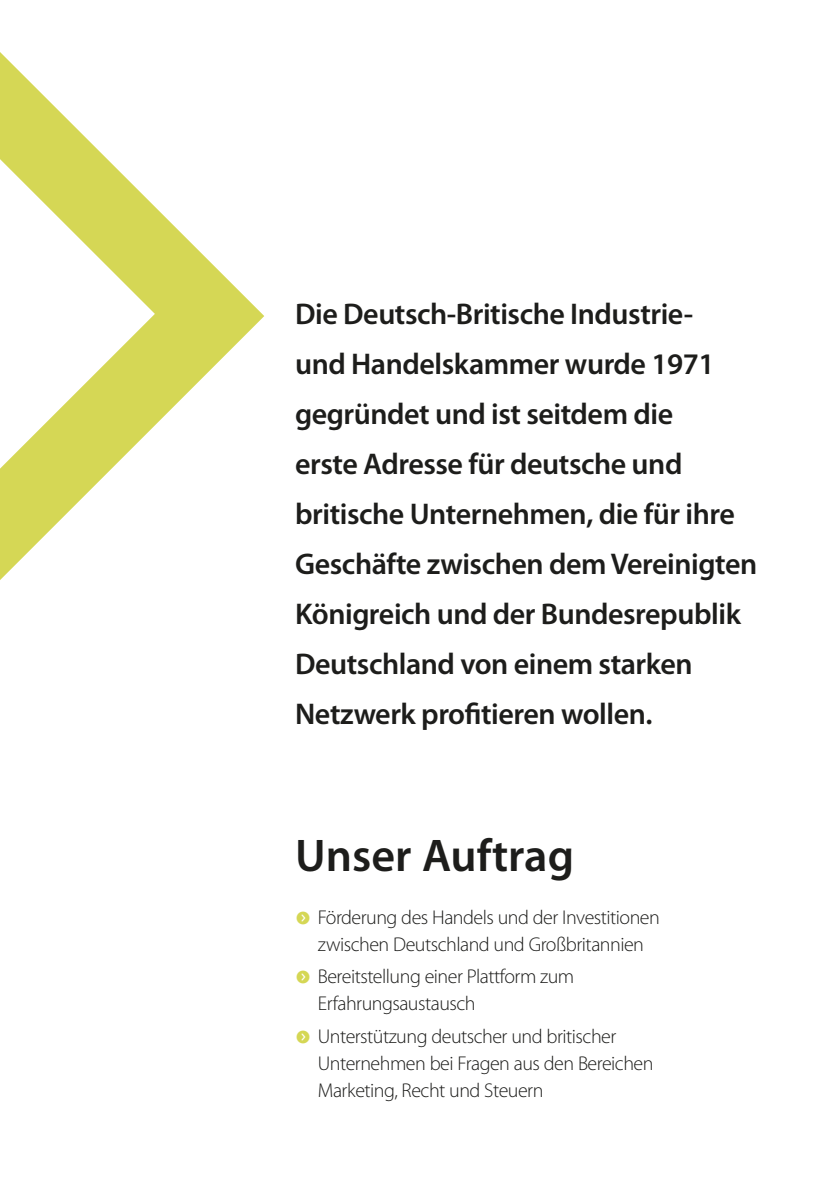
<style>
.page{position:relative;width:840px;height:1191px;background:#fff}
.page>*{position:absolute;margin:0;border:0;box-sizing:border-box;transform-origin:0 0}
.t1{font:600 46px "Myriad Pro";color:#1d1d1b}
.t2{font:600 30px/50px "Myriad Pro";letter-spacing:-.015em;color:#1d1d1b}
.t3{font:300 20px/27px "Myriad Pro";letter-spacing:-.025em;color:#1d1d1b}
</style>
<div class="page">
<svg style="left:0;top:52px;width:264px;height:528px"></svg>
<p class="t2" style="left:295px;top:290px;width:463px">Die Deutsch-Britische Industrie-<br>und Handelskammer wurde 1971 gegründet und ist seitdem die<br>erste Adresse für deutsche und britische Unternehmen, die für ihre<br>Geschäfte zwischen dem Vereinigten<br>Königreich und der Bundesrepublik<br>Deutschland von einem starken<br>Netzwerk profitieren wollen.</p>
<h1 class="t1" style="left:295px;top:829px;width:280px">Unser Auftrag</h1>
<p class="t3" style="left:295px;top:903px;width:366px;text-align:center"><sub>f</sub> Förderung des Handels und der Investitionen zwischen Deutschland und Großbritannien</p>
<p class="t3" style="left:317px;top:963px;width:258px;text-indent:-23px"><sub>f</sub> Bereitstellung einer Plattform zum<br>Erfahrungsaustausch</p>
<p class="t3" style="left:317px;top:1023px;width:337px;text-indent:-23px"><sub>f</sub> Unterstützung deutscher und britischer<br>Unternehmen bei Fragen aus den Bereichen<br>Marketing, Recht und Steuern</p>
</div>
